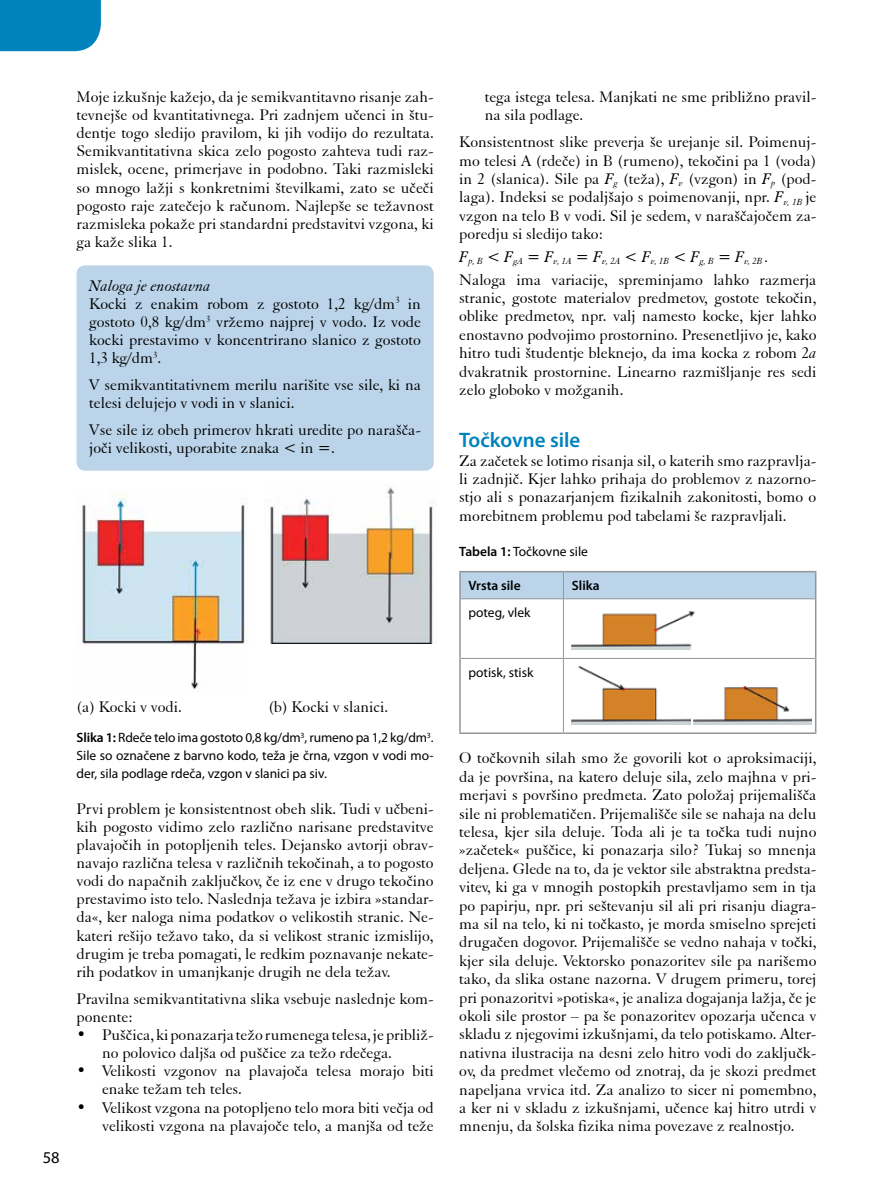
<style>
.page{position:relative;width:893px;height:1191px;background:#fff}
.page>*{position:absolute;margin:0;border:0;box-sizing:border-box;transform-origin:0 0}
.t1{font:600 21px "Myriad Pro";color:#0083bc}
.t2{font:16.5px/18.5px "Elegant Garamond BT";color:#000}
.t3{font:16.5px "Myriad Pro";color:#000}
.t4{font:13.5px/18px "Myriad Pro";color:#000;text-align:justify}
.t5{font:600 13.5px "Myriad Pro";color:#000}
.t6{font:italic 9.6px "Elegant Garamond BT";color:#000}
.s1{font-style:italic}
.s2{font-weight:600}
</style>
<div class="page">
<div style="left:0;top:0;width:101px;height:51px;background:#0083bc"></div>
<div style="left:77px;top:265px;width:357px;height:205px;background:#bbd4e9;border-radius:9px"></div>
<img style="left:79px;top:493px;width:169px;height:196px">
<img style="left:269px;top:487px;width:167px;height:156px">
<hr style="left:563px;top:599px;width:1px;height:59px;background:#939598">
<hr style="left:461px;top:658px;width:102px;height:1px;background:#939598">
<hr style="left:563px;top:658px;width:252px;height:1px;background:#939598">
<hr style="left:563px;top:659px;width:1px;height:73px;background:#939598">
<hr style="left:459px;top:571px;width:104px;height:1px;background:#939598">
<hr style="left:459px;top:572px;width:2px;height:27px;background:#939598">
<svg style="left:460px;top:571px;width:356px;height:28px;background:#b7cfe2"></svg>
<hr style="left:459px;top:599px;width:2px;height:59px;background:#939598">
<hr style="left:815px;top:599px;width:1px;height:59px;background:#939598">
<hr style="left:459px;top:658px;width:2px;height:74px;background:#939598">
<hr style="left:815px;top:658px;width:1px;height:74px;background:#939598">
<hr style="left:459px;top:732px;width:104px;height:2px;background:#939598">
<hr style="left:563px;top:732px;width:253px;height:2px;background:#939598">
<img style="left:572px;top:611px;width:123px;height:39px">
<img style="left:572px;top:667px;width:118px;height:57px">
<img style="left:693px;top:687px;width:119px;height:37px">
<p class="t2" style="left:77px;top:87px;width:359px;text-align:justify">Moje izkušnje kažejo, da je semikvantitavno risanje zah&shy;tevnejše od kvantitativnega. Pri zadnjem učenci in štu&shy;dentje togo sledijo pravilom, ki jih vodijo do rezultata.<br>Semikvantitativna skica zelo pogosto zahteva tudi raz&shy;mislek, ocene, primerjave in podobno. Taki razmisleki so mnogo lažji s konkretnimi številkami, zato se učeči pogosto raje zatečejo k računom. Najlepše se težavnost razmisleka pokaže pri standardni predstavitvi vzgona, ki ga kaže slika 1.</p>
<p class="t2" style="left:89px;top:276px;width:333px"><span class="s1">Naloga je enostavna<br></span>Kocki z enakim robom z gostoto 1,2 kg/dm<sup>3</sup> in gostoto 0,8 kg/dm<sup>3</sup> vržemo najprej v vodo. Iz vode kocki prestavimo v koncentrirano slanico z gostoto 1,3 kg/dm<sup>3</sup>.</p>
<p class="t2" style="left:89px;top:375px;width:333px">V semikvantitativnem merilu narišite vse sile, ki na telesi delujejo v vodi in v slanici.</p>
<p class="t2" style="left:89px;top:420px;width:333px">Vse sile iz obeh primerov hkrati uredite po narašča&shy;joči velikosti, uporabite znaka &lt; in =.</p>
<p class="t3" style="left:43px;top:1147px;width:18px">58</p>
<p class="t2" style="left:77px;top:697px;width:107px">(a) Kocki v vodi.</p>
<p class="t2" style="left:268px;top:697px;width:121px">(b) Kocki v slanici.</p>
<p class="t4" style="left:77px;top:728px;width:359px"><span class="s2">Slika 1:</span> Rdeče telo ima gostoto 0,8 kg/dm<sup>3</sup>, rumeno pa 1,2 kg/dm<sup>3</sup>.<br>Sile so označene z barvno kodo, teža je črna, vzgon v vodi mo&shy;der, sila podlage rdeča, vzgon v slanici pa siv.</p>
<p class="t2" style="left:77px;top:799px;width:359px;text-align:justify">Prvi problem je konsistentnost obeh slik. Tudi v učbeni&shy;kih pogosto vidimo zelo različno narisane predstavitve plavajočih in potopljenih teles. Dejansko avtorji obrav&shy;navajo različna telesa v različnih tekočinah, a to pogosto vodi do napačnih zaključkov, če iz ene v drugo tekočino prestavimo isto telo. Naslednja težava je izbira »standar&shy;da«, ker naloga nima podatkov o velikostih stranic. Ne&shy;kateri rešijo težavo tako, da si velikost stranic izmislijo, drugim je treba pomagati, le redkim poznavanje nekate&shy;rih podatkov in umanjkanje drugih ne dela težav.</p>
<p class="t2" style="left:77px;top:989px;width:359px">Pravilna semikvantitativna slika vsebuje naslednje kom&shy;ponente:</p>
<p class="t2" style="left:102px;top:1025px;width:333px;text-indent:-26px">• Puščica, ki ponazarja težo rumenega telesa, je približ&shy;no polovico daljša od puščice za težo rdečega.</p>
<p class="t2" style="left:102px;top:1061px;width:333px;text-indent:-26px">• Velikosti vzgonov na plavajoča telesa morajo biti enake težam teh teles.</p>
<p class="t2" style="left:77px;top:1098px;width:359px;text-align:right">• Velikost vzgona na potopljeno telo mora biti večja od velikosti vzgona na plavajoče telo, a manjša od teže</p>
<p class="t2" style="left:485px;top:87px;width:333px">tega istega telesa. Manjkati ne sme približno pravil&shy;na sila podlage.</p>
<p class="t2" style="left:459px;top:132px;width:359px;text-align:justify">Konsistentnost slike preverja še urejanje sil. Poimenuj&shy;mo telesi A (rdeče) in B (rumeno), tekočini pa 1 (voda) in 2 (slanica). Sile pa <span class="s1">F</span><sub>g</sub> (teža), <span class="s1">F</span><sub>v</sub> (vzgon) in <span class="s1">F</span><sub>p</sub> (pod&shy;laga). Indeksi se podaljšajo s poimenovanji, npr. <span class="s1">F</span><sub>v,</sub> <sub>1B</sub> je vzgon na telo B v vodi. Sil je sedem, v naraščajočem za&shy;poredju si sledijo tako:</p>
<p class="t6" style="left:459px;top:256px;width:311px"><sup>F</sup>p, B <sup>&lt;</sup> <sup>F</sup>gA <sup>=</sup> <sup>F</sup>v, 1A <sup>=</sup> <sup>F</sup>v, 2A <sup>&lt;</sup> <sup>F</sup>v, 1B <sup>&lt;</sup> <sup>F</sup>g, B <sup>=</sup> <sup>F</sup>v, 2B <sup>.</sup></p>
<p class="t2" style="left:459px;top:270px;width:359px;text-align:justify">Naloga ima variacije, spreminjamo lahko razmerja stranic, gostote materialov predmetov, gostote tekočin, oblike predmetov, npr. valj namesto kocke, kjer lahko enostavno podvojimo prostornino. Presenetljivo je, kako hitro tudi študentje bleknejo, da ima kocka z robom 2<span class="s1">a </span>dvakratnik prostornine. Linearno razmišljanje res sedi zelo globoko v možganih.</p>
<p class="t1" style="left:459px;top:427px;width:123px">Točkovne sile</p>
<p class="t2" style="left:459px;top:451px;width:359px;text-align:justify">Za začetek se lotimo risanja sil, o katerih smo razpravlja&shy;li zadnjič. Kjer lahko prihaja do problemov z nazorno&shy;stjo ali s ponazarjanjem fizikalnih zakonitosti, bomo o morebitnem problemu pod tabelami še razpravljali.</p>
<p class="t4" style="left:459px;top:542px;width:130px"><span class="s2">Tabela 1:</span> Točkovne sile</p>
<p class="t5" style="left:468px;top:577px;width:54px">Vrsta sile</p>
<p class="t5" style="left:572px;top:577px;width:29px">Slika</p>
<p class="t4" style="left:468px;top:603px;width:64px">poteg, vlek</p>
<p class="t4" style="left:468px;top:663px;width:66px">potisk, stisk</p>
<p class="t2" style="left:459px;top:748px;width:359px;text-align:justify">O točkovnih silah smo že govorili kot o aproksimaciji, da je površina, na katero deluje sila, zelo majhna v pri&shy;merjavi s površino predmeta. Zato položaj prijemališča sile ni problematičen. Prijemališče sile se nahaja na delu telesa, kjer sila deluje. Toda ali je ta točka tudi nujno »začetek« puščice, ki ponazarja silo? Tukaj so mnenja deljena. Glede na to, da je vektor sile abstraktna predsta&shy;vitev, ki ga v mnogih postopkih prestavljamo sem in tja po papirju, npr. pri seštevanju sil ali pri risanju diagra&shy;ma sil na telo, ki ni točkasto, je morda smiselno sprejeti drugačen dogovor. Prijemališče se vedno nahaja v točki, kjer sila deluje. Vektorsko ponazoritev sile pa narišemo tako, da slika ostane nazorna. V drugem primeru, torej pri ponazoritvi »potiska«, je analiza dogajanja lažja, če je okoli sile prostor – pa še ponazoritev opozarja učenca v skladu z njegovimi izkušnjami, da telo potiskamo. Alter&shy;nativna ilustracija na desni zelo hitro vodi do zaključk&shy;ov, da predmet vlečemo od znotraj, da je skozi predmet napeljana vrvica itd. Za analizo to sicer ni pomembno, a ker ni v skladu z izkušnjami, učence kaj hitro utrdi v mnenju, da šolska fizika nima povezave z realnostjo.</p>
</div>
